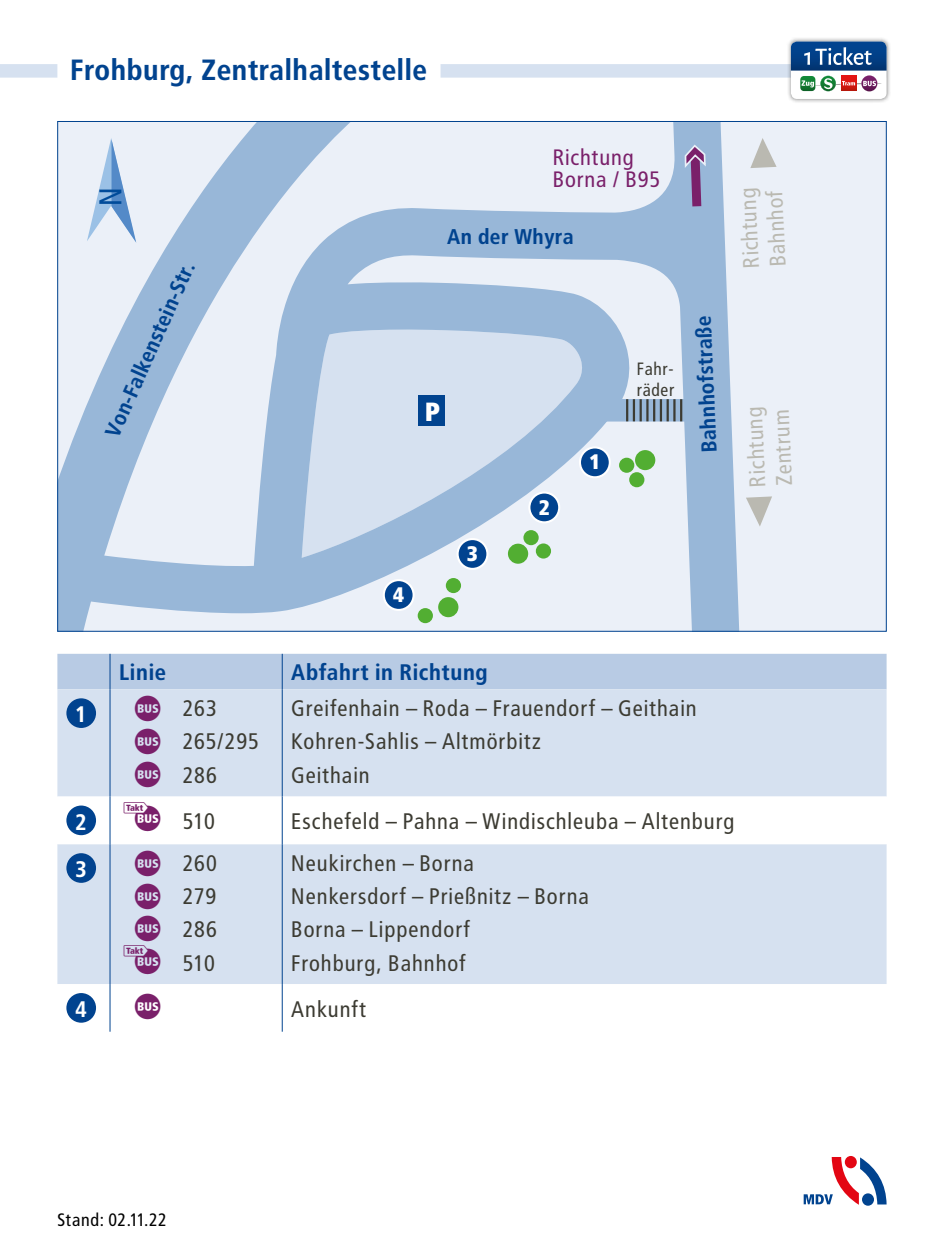
<style>
.page{position:relative;width:944px;height:1244px;background:#fff}
.page>*{position:absolute;margin:0;border:0;box-sizing:border-box;transform-origin:0 0}
.t1{font:31.5px "Transit";color:#004b9a}
.t2{font:700 29.25px "Transit OT";color:#01438f}
.t3{font:900 26.32px "Transit";color:#fff}
.t4{font:22.5px/33.3px "Transit OT";letter-spacing:.005em;color:#3c3b32}
.t5{font:22.5px/26.8px "Transit";color:#bab9b1}
.t6{font:700 22.5px "Transit OT";letter-spacing:.01em;color:#01438f}
.t7{font:700 22.5px "Transit OT";color:#fff}
.t8{font:22.28px/22.3px "Transit";color:#7a206a}
.t9{font:700 21.6px "Transit";color:#01438f}
.t10{font:700 21.38px "Transit";color:#01438f}
.t11{font:900 21.15px "Transit";color:#fff}
.t12{font:18px "Transit OT";color:#000}
.t13{font:17.78px/20.9px "Transit";color:#3c3b32}
</style>
<div class="page">
<div style="left:0;top:64px;width:887px;height:14px;background:#d6e1f0"></div>
<div style="left:57px;top:55px;width:384px;height:31px;background:#fff"></div>
<div style="left:57px;top:121px;width:830px;height:510px;background:#ebf0f8"></div>
<svg style="left:59px;top:123px;width:681px;height:506px"></svg>
<div style="left:580px;top:447px;width:30px;height:30px;background:#01438f;border-radius:50%"></div>
<div style="left:579px;top:446px;width:32px;height:32px;border:2px solid #fff;border-radius:50%"></div>
<div style="left:529px;top:492px;width:30px;height:30px;background:#01438f;border-radius:50%"></div>
<div style="left:528px;top:491px;width:32px;height:32px;border:2px solid #fff;border-radius:50%"></div>
<div style="left:458px;top:539px;width:29px;height:30px;background:#01438f;border-radius:50%"></div>
<div style="left:457px;top:538px;width:31px;height:32px;border:2px solid #fff;border-radius:50%"></div>
<div style="left:384px;top:580px;width:30px;height:30px;background:#01438f;border-radius:50%"></div>
<div style="left:383px;top:579px;width:32px;height:32px;border:2px solid #fff;border-radius:50%"></div>
<div style="left:438px;top:597px;width:20px;height:20px;background:#52ae32;border-radius:50%"></div>
<div style="left:446px;top:578px;width:15px;height:15px;background:#52ae32;border-radius:50%"></div>
<div style="left:619px;top:458px;width:15px;height:15px;background:#52ae32;border-radius:50%"></div>
<div style="left:629px;top:472px;width:15px;height:15px;background:#52ae32;border-radius:50%"></div>
<div style="left:508px;top:544px;width:20px;height:20px;background:#52ae32;border-radius:50%"></div>
<div style="left:523px;top:530px;width:16px;height:15px;background:#52ae32;border-radius:50%"></div>
<div style="left:536px;top:543px;width:15px;height:15px;background:#52ae32;border-radius:50%"></div>
<div style="left:635px;top:450px;width:20px;height:20px;background:#52ae32;border-radius:50%"></div>
<div style="left:418px;top:608px;width:15px;height:15px;background:#52ae32;border-radius:50%"></div>
<hr style="left:626px;top:399px;width:2px;height:22px;background:#3c3b32">
<hr style="left:633px;top:399px;width:2px;height:22px;background:#3c3b32">
<hr style="left:640px;top:399px;width:2px;height:22px;background:#3c3b32">
<hr style="left:646px;top:399px;width:3px;height:22px;background:#3c3b32">
<hr style="left:653px;top:399px;width:2px;height:22px;background:#3c3b32">
<hr style="left:660px;top:399px;width:2px;height:22px;background:#3c3b32">
<hr style="left:667px;top:399px;width:2px;height:22px;background:#3c3b32">
<hr style="left:673px;top:399px;width:3px;height:22px;background:#3c3b32">
<hr style="left:680px;top:399px;width:2px;height:22px;background:#3c3b32">
<svg style="left:684px;top:143px;width:23px;height:73px;background:#9489b6"></svg>
<svg style="left:87px;top:138px;width:49px;height:105px"></svg>
<svg style="left:746px;top:496px;width:26px;height:30px"></svg>
<svg style="left:750px;top:138px;width:27px;height:30px"></svg>
<div style="left:418px;top:395px;width:27px;height:31px;background:#01438f"></div>
<div style="left:57px;top:654px;width:830px;height:35px;background:#b8cbe4"></div>
<div style="left:57px;top:689px;width:830px;height:107px;background:#d6e1f0"></div>
<svg style="left:57px;top:796px;width:830px;height:235px;fill:#d6e1f0"></svg>
<hr style="left:110px;top:689px;width:1px;height:107px;background:#01438f">
<hr style="left:282px;top:689px;width:1px;height:107px;background:#01438f">
<hr style="left:110px;top:796px;width:1px;height:48px;background:#01438f">
<hr style="left:282px;top:796px;width:1px;height:48px;background:#01438f">
<hr style="left:110px;top:844px;width:1px;height:140px;background:#01438f">
<hr style="left:282px;top:844px;width:1px;height:140px;background:#01438f">
<hr style="left:110px;top:984px;width:1px;height:47px;background:#01438f">
<hr style="left:282px;top:984px;width:1px;height:47px;background:#01438f">
<hr style="left:110px;top:654px;width:1px;height:35px;background:#01438f">
<hr style="left:282px;top:654px;width:1px;height:35px;background:#01438f">
<div style="left:66px;top:698px;width:30px;height:30px;background:#01438f;border-radius:50%"></div>
<div style="left:66px;top:805px;width:30px;height:30px;background:#01438f;border-radius:50%"></div>
<div style="left:66px;top:853px;width:30px;height:30px;background:#01438f;border-radius:50%"></div>
<div style="left:66px;top:993px;width:30px;height:29px;background:#01438f;border-radius:50%"></div>
<svg style="left:804px;top:1157px;width:83px;height:48px"></svg>
<div style="left:786px;top:37px;width:105px;height:66px;background:#000;opacity:.5"></div>
<div style="left:791px;top:42px;width:96px;height:57px;background:#fff;border-radius:6px"></div>
<svg style="left:791px;top:42px;width:96px;height:50px"></svg>
<svg style="left:135px;top:696px;width:25px;height:25px"></svg>
<svg style="left:135px;top:728px;width:25px;height:26px"></svg>
<svg style="left:135px;top:761px;width:25px;height:26px"></svg>
<svg style="left:124px;top:802px;width:36px;height:29px"></svg>
<svg style="left:135px;top:851px;width:25px;height:25px"></svg>
<svg style="left:135px;top:883px;width:25px;height:26px"></svg>
<div style="left:124px;top:916px;width:36px;height:58px;background:#d6e1f0"></div>
<svg style="left:135px;top:993px;width:25px;height:26px"></svg>
<h2 class="t2" style="left:70px;top:53px;width:359px">Frohburg, Zentralhaltestelle</h2>
<h1 class="t1" style="left:92px;top:206px;width:22px;rotate:-90deg">N</h1>
<p class="t9" style="left:100px;top:431px;width:192px;rotate:-66deg">Von-Falkenstein-Str.</p>
<p class="t8" style="left:553px;top:146px;width:110px">Richtung<br>Borna / B95</p>
<p class="t10" style="left:447px;top:223px;width:129px">An der Whyra</p>
<p class="t3" style="left:425px;top:395px;width:17px">P</p>
<p class="t11" style="left:393px;top:582px;width:13px">4</p>
<p class="t11" style="left:467px;top:541px;width:13px">3</p>
<p class="t11" style="left:539px;top:494px;width:13px">2</p>
<p class="t11" style="left:589px;top:449px;width:13px">1</p>
<p class="t13" style="left:637px;top:358px;width:40px">Fahr&shy;räder</p>
<p class="t9" style="left:697px;top:453px;width:139px;rotate:-93deg">Bahnhofstraße</p>
<p class="t5" style="left:738px;top:269px;width:83px;rotate:-93deg">Richtung<br>Bahnhof</p>
<p class="t5" style="left:745px;top:488px;width:83px;rotate:-93deg">Richtung<br>Zentrum</p>
<p class="t6" style="left:119px;top:659px;width:49px">Linie</p>
<p class="t6" style="left:291px;top:659px;width:198px">Abfahrt in Richtung</p>
<p class="t7" style="left:76px;top:701px;width:13px">1</p>
<p class="t4" style="left:183px;top:691px;width:79px">263<br>265/295<br>286</p>
<p class="t4" style="left:291px;top:691px;width:408px">Greifenhain – Roda – Frauendorf – Geithain<br>Kohren-Sahlis – Altmörbitz<br>Geithain</p>
<p class="t7" style="left:76px;top:809px;width:13px">2</p>
<p class="t4" style="left:183px;top:805px;width:35px">510</p>
<p class="t4" style="left:291px;top:805px;width:446px">Eschefeld – Pahna – Windischleuba – Altenburg</p>
<p class="t7" style="left:76px;top:856px;width:13px">3</p>
<p class="t4" style="left:183px;top:846px;width:37px;text-align:justify">260<br>279<br>286<br>510</p>
<p class="t4" style="left:291px;top:846px;width:300px">Neukirchen – Borna<br>Nenkersdorf – Prießnitz – Borna<br>Borna – Lippendorf<br>Frohburg, Bahnhof</p>
<p class="t7" style="left:76px;top:996px;width:13px">4</p>
<p class="t4" style="left:291px;top:992px;width:77px">Ankunft</p>
<p class="t12" style="left:57px;top:1209px;width:112px">Stand: 02.11.22</p>
</div>
